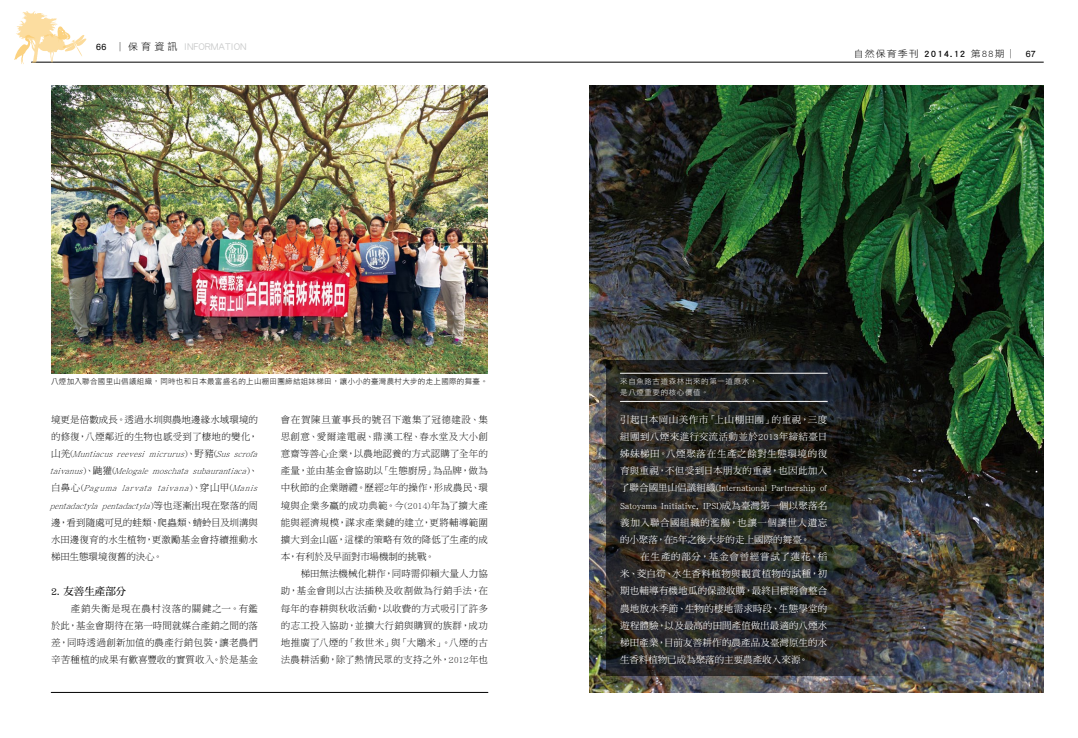
<style>
.page{position:relative;width:1078px;height:738px;background:#fff}
.page>*{position:absolute;margin:0;border:0;box-sizing:border-box;transform-origin:0 0}
.t1{font:10.5px "DF Ming Std W7";color:#000}
.t2{font:10px "DF Hei Std W5";letter-spacing:-.01em;color:#c9caca}
.t3{font:9.5px/17.1px "DF Ming Std W3";letter-spacing:.015em;color:#000;text-align:justify}
.t4{font:9.5px/17.1px "DF Ming Std W5";letter-spacing:.01em;color:#fff;text-align:justify}
.t5{font:9.3px "DF Hei Std W3";letter-spacing:.1em;color:#000;scale:1.08 1}
.t6{font:7.5px "DF Hei Std W3";letter-spacing:.04em;color:#000}
.t7{font:7.5px/11px "DF Hei Std W3";letter-spacing:.08em;color:#fff}
.s1{font-family:"Arial";font-size:8.7px;color:#000}
.s2{font-family:"DF Ming Std W3";font-size:9.3px;color:#000}
.s3{font-family:"DF Li Hei Std W3";font-size:9.3px;color:#000}
.s4{font-family:"DF Li Hei Std W3";color:#000}
.s5{font-family:"DF Hei Std W7"}
.s6{font-family:"DF Ming Std W3"}
.s7{font-family:"Arial";font-size:8.7px}
.s8{font-style:italic}
</style>
<div class="page">
<hr style="left:31px;top:62px;width:1012px;height:1px;background:#000">
<svg style="left:14px;top:11px;width:73px;height:53px"></svg>
<hr style="left:51px;top:691px;width:437px;height:1px;background:#000">
<img style="left:589px;top:85px;width:454px;height:607px">
<svg style="left:606px;top:360px;width:301px;height:315px;background:#272726"></svg>
<img style="left:51px;top:85px;width:437px;height:288px">
<hr style="left:620px;top:373px;width:207px;height:1px;background:#fff">
<hr style="left:620px;top:401px;width:207px;height:1px;background:#fff">
<p class="t2" style="left:96px;top:41px;width:152px"><span class="s1">66</span> <span class="s2">｜</span><span class="s3">保</span> <span class="s4">育 資 訊</span> INFORMATION</p>
<p class="t5" style="left:853px;top:49px;width:170px">自然保育季刊 <span class="s5">2014.12</span> 第88期<span class="s6">｜</span> <span class="s7">67</span></p>
<p class="t6" style="left:51px;top:377px;width:438px">八煙加入聯合國里山倡議組織，同時也和日本最富盛名的上山棚田團締結姐妹梯田，讓小小的臺灣農村大步的走上國際的舞臺。</p>
<p class="t7" style="left:620px;top:375px;width:139px">來自魚路古道森林出來的第一道原水，是八煙重要的核心價值。</p>
<p class="t3" style="left:50px;top:410px;width:212px;text-align:left">境更是倍數成長。透過水圳與農地邊緣水域環境的的修復，八煙鄰近的生物也感受到了棲地的變化，山羌 (<span class="s8">Muntiacus reevesi micrurus</span>) 、野豬 (<span class="s8">Sus scrofa taivanus</span>) 、鼬獾 (<span class="s8">Melogale moschata subaurantiaca</span>) 、白鼻心 (<span class="s8">Paguma larvata taivana</span>) 、穿山甲 (<span class="s8">Manis pentadactyla pentadactyla</span>) 等也逐漸出現在聚落的周邊，看到隨處可見的蛙類、爬蟲類、蜻蛉目及圳溝與水田邊復育的水生植物，更激勵基金會持續推動水梯田生態環境復舊的決心。</p>
<p class="t1" style="left:51px;top:585px;width:77px">2. 友善生產部分</p>
<p class="t3" style="left:51px;top:599px;width:208px;text-indent:20px">產銷失衡是現在農村沒落的關鍵之一。有鑑於此，基金會期待在第一時間就媒合產銷之間的落差，同時透過創新加值的農產行銷包裝，讓老農們辛苦種植的成果有歡喜豐收的實質收入。於是基金</p>
<p class="t3" style="left:281px;top:410px;width:208px">會在賀陳旦董事長的號召下邀集了冠德建設、集思創意、愛爾達電視、鼎漢工程、春水堂及大小創意齋等善心企業，以農地認養的方式認購了全年的產量，並由基金會協助以「生態廚房」為品牌，做為中秋節的企業贈禮。歷經2年的操作，形成農民、環境與企業多贏的成功典範。今(2014)年為了擴大產能與經濟規模，謀求產業鏈的建立，更將輔導範圍擴大到金山區，這樣的策略有效的降低了生產的成本，有利於及早面對市場機制的挑戰。</p>
<p class="t3" style="left:281px;top:564px;width:208px;text-indent:20px">梯田無法機械化耕作，同時需仰賴大量人力協助，基金會則以古法插秧及收割做為行銷手法，在每年的春耕與秋收活動，以收費的方式吸引了許多的志工投入協助，並擴大行銷與購買的族群，成功地推廣了八煙的「救世米」與「大鵰米」。八煙的古法農耕活動，除了熱情民眾的支持之外，2012年也</p>
<p class="t4" style="left:620px;top:410px;width:208px">引起日本岡山美作市「上山棚田團」的重視，三度組團到八煙來進行交流活動並於2013年締結臺日姊妹梯田。八煙聚落在生產之餘對生態環境的復育與重視，不但受到日本朋友的重視，也因此加入了聯合國里山倡議組織(International Partnership of Satoyama Initiative, IPSI)成為臺灣第一個以聚落名義加入聯合國組織的濫觴，也讓一個讓世人遺忘的小聚落，在5年之後大步的走上國際的舞臺。</p>
<p class="t4" style="left:620px;top:547px;width:208px;text-indent:20px">在生產的部分，基金會曾經嘗試了蓮花、稻米、茭白筍、水生香料植物與觀賞植物的試種，初期也輔導有機地瓜的保證收購，最終目標將會整合農地放水季節、生物的棲地需求時段、生態學堂的遊程體驗，以及最高的田間產值做出最適的八煙水梯田產業，目前友善耕作的農產品及臺灣原生的水生香料植物已成為聚落的主要農產收入來源。</p>
</div>
